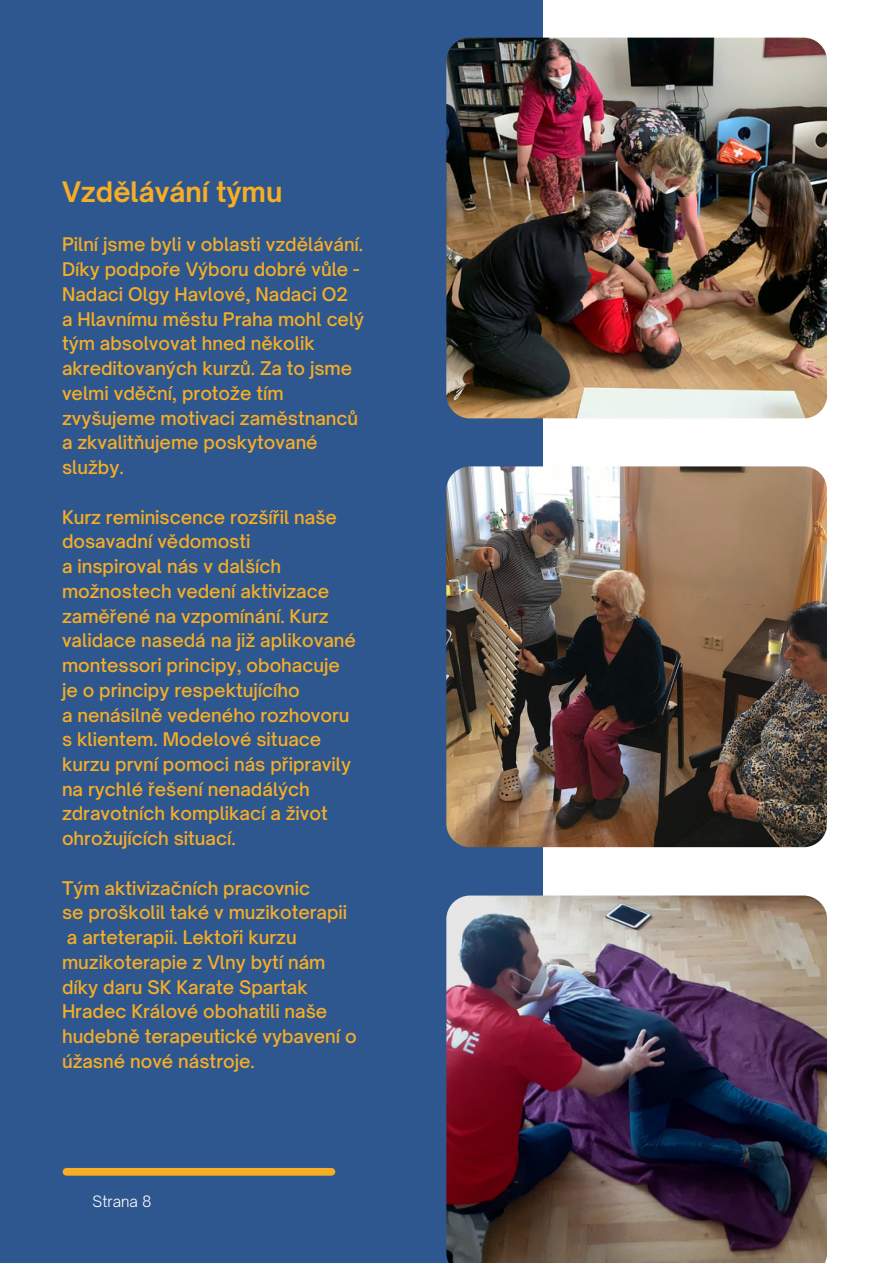
<style>
.page{position:relative;width:893px;height:1264px;background:#fff}
.page>*{position:absolute;margin:0;border:0;box-sizing:border-box;transform-origin:0 0}
.t1{font:700 27px "Open Sauce One";color:#f7ae24}
.t2{font:500 18px/24.8px "Open Sauce One";color:#f7ae24}
.t3{font:300 15px "Open Sauce One";color:#fff}
</style>
<div class="page">
<div style="left:0;top:0;width:543px;height:1262px;background:#2f578f"></div>
<div style="left:66px;top:1167px;width:265px;height:8px;background:#f7ae24"></div>
<img style="left:446px;top:38px;width:380px;height:380px;border-radius:23px">
<img style="left:446px;top:466px;width:380px;height:381px;border-radius:23px">
<img style="left:446px;top:895px;width:380px;height:367px">
<h1 class="t1" style="left:62px;top:175px;width:222px">Vzdělávání týmu</h1>
<p class="t2" style="left:62px;top:232px;width:304px">Pilní jsme byli v oblasti vzdělávání.<br>Díky podpoře Výboru dobré vůle -<br>Nadaci Olgy Havlové, Nadaci O2<br>a Hlavnímu městu Praha mohl celý tým absolvovat hned několik akreditovaných kurzů. Za to jsme velmi vděční, protože tím zvyšujeme motivaci zaměstnanců a zkvalitňujeme poskytované služby.</p>
<p class="t2" style="left:62px;top:504px;width:295px">Kurz reminiscence rozšířil naše dosavadní vědomosti<br>a inspiroval nás v dalších možnostech vedení aktivizace zaměřené na vzpomínání. Kurz validace nasedá na již aplikované montessori principy, obohacuje je o principy respektujícího<br>a nenásilně vedeného rozhovoru s klientem. Modelové situace kurzu první pomoci nás připravily na rychlé řešení nenadálých zdravotních komplikací a život ohrožujících situací.</p>
<p class="t2" style="left:62px;top:875px;width:296px">Tým aktivizačních pracovnic<br>se proškolil také v muzikoterapii a arteterapii. Lektoři kurzu muzikoterapie z Vlny bytí nám díky daru SK Karate Spartak<br>Hradec Králové obohatili naše hudebně terapeutické vybavení o úžasné nové nástroje.</p>
<p class="t3" style="left:93px;top:1192px;width:60px">Strana 8</p>
</div>
